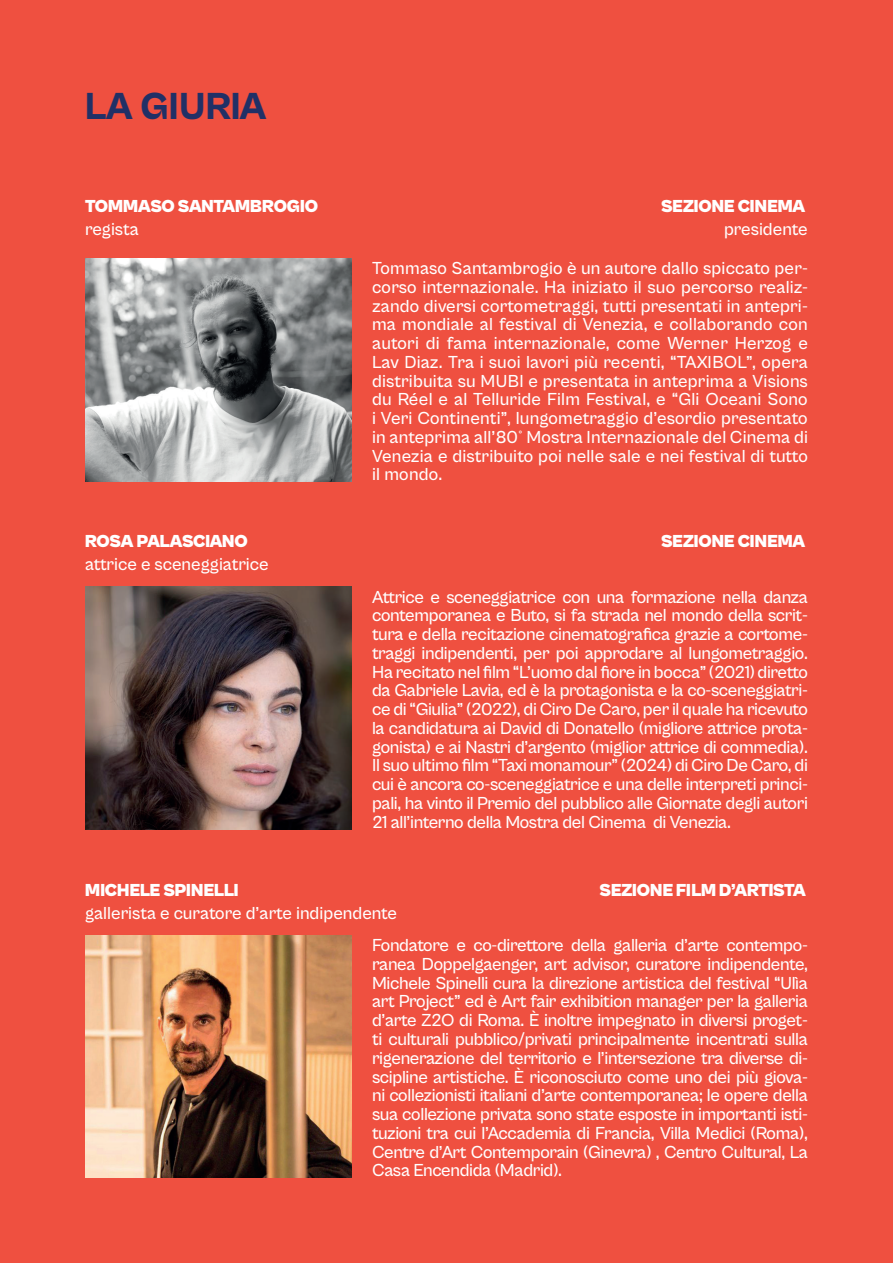
<style>
.page{position:relative;width:893px;height:1263px;background:#ef5040}
.page>*{position:absolute;margin:0;border:0;box-sizing:border-box;transform-origin:0 0}
.t1{font:800 39px "Cabinet Grotesk";letter-spacing:-.005em;color:#213066}
.t2{font:500 18px/18.8px "Cabinet Grotesk";letter-spacing:-.02em;color:#fff;text-align:justify}
.t3{font:900 18px "Cabinet Grotesk";letter-spacing:-.01em;color:#fff}
.t4{font:500 18px "Cabinet Grotesk";color:#fff}
</style>
<div class="page">
<img style="left:85px;top:258px;width:267px;height:224px">
<img style="left:85px;top:587px;width:267px;height:242px">
<img style="left:85px;top:935px;width:267px;height:243px">
<h1 class="t1" style="left:85px;top:85px;width:183px">LA GIURIA</h1>
<p class="t3" style="left:85px;top:197px;width:235px">TOMMASO SANTAMBROGIO</p>
<p class="t3" style="left:661px;top:197px;width:146px">SEZIONE CINEMA</p>
<p class="t2" style="left:85px;top:220px;width:55px">regista</p>
<p class="t4" style="left:724px;top:220px;width:85px">presidente</p>
<p class="t2" style="left:372px;top:259px;width:437px">Tommaso Santambrogio è un autore dallo spiccato per&shy;corso internazionale. Ha iniziato il suo percorso realiz&shy;zando diversi cortometraggi, tutti presentati in antepri&shy;ma mondiale al festival di Venezia, e collaborando con autori di fama internazionale, come Werner Herzog e Lav Diaz. Tra i suoi lavori più recenti, “TAXIBOL”, opera distribuita su MUBI e presentata in anteprima a Visions du Réel e al Telluride Film Festival, e “Gli Oceani Sono i Veri Continenti”, lungometraggio d’esordio presentato in anteprima all’80° Mostra Internazionale del Cinema di Venezia e distribuito poi nelle sale e nei festival di tutto il mondo.</p>
<p class="t3" style="left:85px;top:532px;width:164px">ROSA PALASCIANO</p>
<p class="t3" style="left:661px;top:532px;width:146px">SEZIONE CINEMA</p>
<p class="t2" style="left:85px;top:555px;width:185px">attrice e sceneggiatrice</p>
<p class="t2" style="left:372px;top:587px;width:437px">Attrice e sceneggiatrice con una formazione nella danza contemporanea e Buto, si fa strada nel mondo della scrit&shy;tura e della recitazione cinematografica grazie a cortome&shy;traggi indipendenti, per poi approdare al lungometraggio.<br>Ha recitato nel film “L’uomo dal fiore in bocca” (2021) diretto da Gabriele Lavia, ed è la protagonista e la co-sceneggiatri&shy;ce di “Giulia” (2022), di Ciro De Caro, per il quale ha ricevuto la candidatura ai David di Donatello (migliore attrice prota&shy;gonista) e ai Nastri d’argento (miglior attrice di commedia).<br>Il suo ultimo film “Taxi monamour” (2024) di Ciro De Caro, di cui è ancora co-sceneggiatrice e una delle interpreti princi&shy;pali, ha vinto il Premio del pubblico alle Giornate degli autori 21 all’interno della Mostra del Cinema di Venezia.</p>
<p class="t3" style="left:85px;top:880px;width:155px">MICHELE SPINELLI</p>
<p class="t3" style="left:600px;top:880px;width:208px">SEZIONE FILM D’ARTISTA</p>
<p class="t2" style="left:372px;top:897px;width:437px;line-height:32.2px;text-indent:-287px">gallerista e curatore d’arte indipendente<br>Fondatore e co-direttore della galleria d’arte contempo-</p>
<p class="t2" style="left:372px;top:955px;width:437px">ranea Doppelgaenger, art advisor, curatore indipendente, Michele Spinelli cura la direzione artistica del festival “Ulìa art Project” ed è Art fair exhibition manager per la galleria d’arte Z2O di Roma. È inoltre impegnato in diversi proget&shy;ti culturali pubblico/privati principalmente incentrati sulla rigenerazione del territorio e l’intersezione tra diverse di&shy;scipline artistiche. È riconosciuto come uno dei più giova&shy;ni collezionisti italiani d’arte contemporanea; le opere della sua collezione privata sono state esposte in importanti isti&shy;tuzioni tra cui l’Accademia di Francia, Villa Medici (Roma), Centre d’Art Contemporain (Ginevra) , Centro Cultural, La Casa Encendida (Madrid).</p>
</div>
